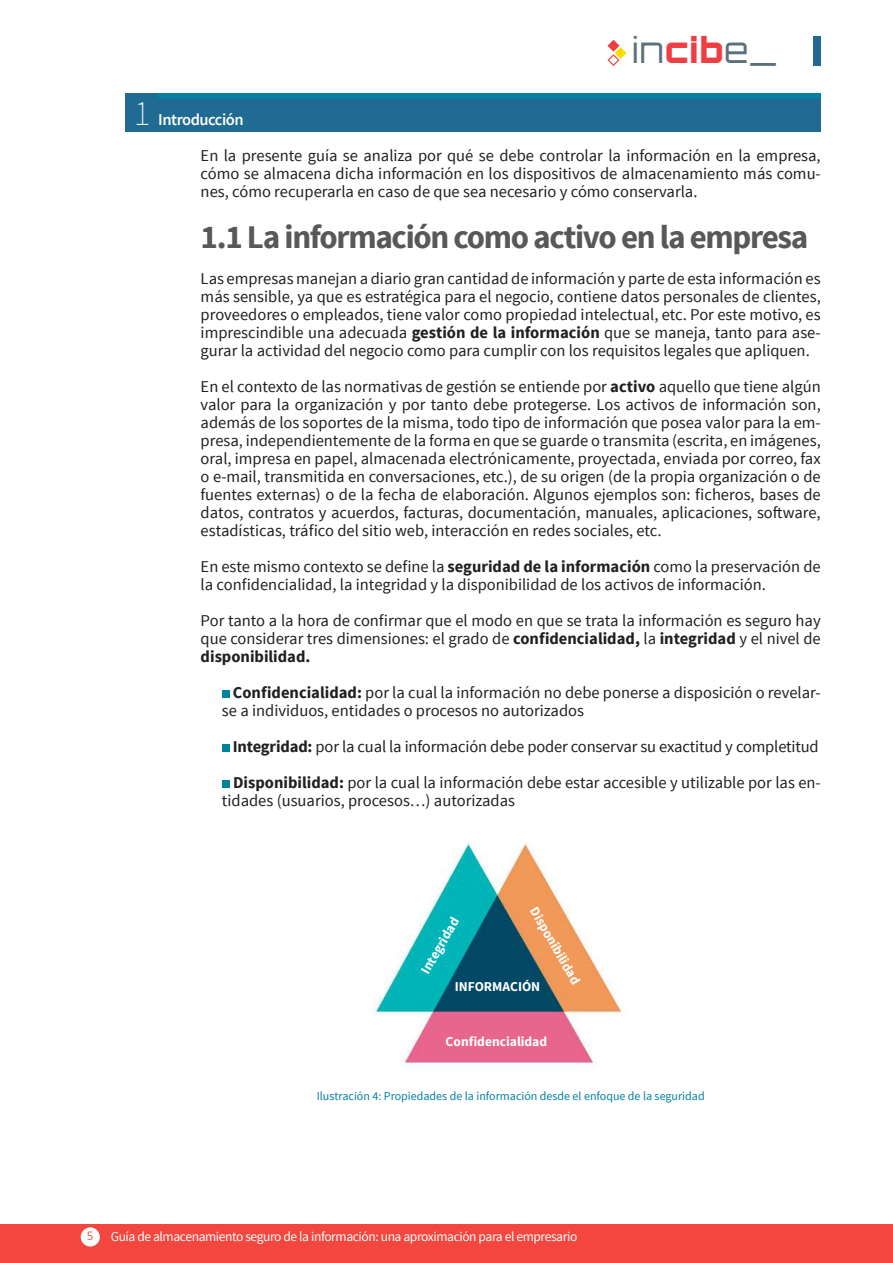
<style>
.page{position:relative;width:893px;height:1263px;background:#fff}
.page>*{position:absolute;margin:0;border:0;box-sizing:border-box;transform-origin:0 0}
.t1{font:300 35.25px "Orbitron";color:#5c707c}
.t2{font:700 33px "Source Sans Pro";letter-spacing:-.04em;color:#57585a}
.t3{font:16.5px/18px "Source Sans Pro";color:#221f1f}
.t4{font:13.5px "Source Sans Pro";letter-spacing:-.03em;color:#fff}
.t5{font:700 13.5px "Source Sans Pro";color:#fff}
.t6{font:12px "Source Sans Pro";color:#0082a3}
.t7{font:300 12px "Frutiger LT Std";color:#ed422b}
.s1{font-weight:900;color:#ef3e42}
.s2{font-weight:200;font-size:35.4px;color:#fff}
.s3{font-weight:600;color:#fff}
.s4{font-weight:700}
</style>
<div class="page">
<div style="left:125px;top:94px;width:696px;height:38px;background:#1f6b94"></div>
<hr style="left:158px;top:94px;width:663px;height:4px;background:#0082a3">
<div style="left:813px;top:36px;width:8px;height:30px;background:#1f6b94"></div>
<svg style="left:607px;top:40px;width:20px;height:26px"></svg>
<div style="left:0;top:1224px;width:893px;height:39px;background:#f3463e"></div>
<div style="left:81px;top:1227px;width:19px;height:19px;background:#fff;border-radius:50%"></div>
<img style="left:372px;top:842px;width:251px;height:223px">
<div style="left:222px;top:691px;width:8px;height:7px;background:#0082a3"></div>
<div style="left:222px;top:745px;width:8px;height:7px;background:#0082a3"></div>
<div style="left:222px;top:781px;width:8px;height:7px;background:#0082a3"></div>
<h1 class="t1" style="left:632px;top:36px;width:147px">in<span class="s1">cib</span>e_</h1>
<p class="t3" style="left:201px;top:103px;width:621px;line-height:36.2px;text-indent:-67px"><span class="s2">1</span> <span class="s3">Introducción<br></span>En la presente guía se analiza por qué se debe controlar la información en la empresa,</p>
<p class="t3" style="left:201px;top:166px;width:621px">cómo se almacena dicha información en los dispositivos de almacenamiento más comu&shy;nes, cómo recuperarla en caso de que sea necesario y cómo conservarla.</p>
<h2 class="t2" style="left:201px;top:221px;width:609px">1.1 La información como activo en la empresa</h2>
<p class="t3" style="left:201px;top:271px;width:622px;text-align:justify">Las empresas manejan a diario gran cantidad de información y parte de esta información es más sensible, ya que es estratégica para el negocio, contiene datos personales de clientes, proveedores o empleados, tiene valor como propiedad intelectual, etc. Por este motivo, es imprescindible una adecuada <span class="s4">gestión de la información</span> que se maneja, tanto para ase&shy;gurar la actividad del negocio como para cumplir con los requisitos legales que apliquen.</p>
<p class="t3" style="left:201px;top:379px;width:622px;text-align:justify">En el contexto de las normativas de gestión se entiende por <span class="s4">activo</span> aquello que tiene algún valor para la organización y por tanto debe protegerse. Los activos de información son, además de los soportes de la misma, todo tipo de información que posea valor para la em&shy;presa, independientemente de la forma en que se guarde o transmita (escrita, en imágenes, oral, impresa en papel, almacenada electrónicamente, proyectada, enviada por correo, fax o e-mail, transmitida en conversaciones, etc.), de su origen (de la propia organización o de fuentes externas) o de la fecha de elaboración. Algunos ejemplos son: ficheros, bases de datos, contratos y acuerdos, facturas, documentación, manuales, aplicaciones, software, estadísticas, tráfico del sitio web, interacción en redes sociales, etc.</p>
<p class="t3" style="left:201px;top:558px;width:621px">En este mismo contexto se define la <span class="s4">seguridad de la información</span> como la preservación de la confidencialidad, la integridad y la disponibilidad de los activos de información.</p>
<p class="t3" style="left:201px;top:612px;width:622px;text-align:justify">Por tanto a la hora de confirmar que el modo en que se trata la información es seguro hay que considerar tres dimensiones: el grado de <span class="s4">confidencialidad,</span> la <span class="s4">integridad</span> y el nivel de <span class="s4">disponibilidad.</span></p>
<p class="t3" style="left:222px;top:685px;width:600px;text-indent:11px"><span class="s4">Confidencialidad:</span> por la cual la información no debe ponerse a disposición o revelar&shy;se a individuos, entidades o procesos no autorizados</p>
<p class="t3" style="left:233px;top:730px;width:589px;line-height:36px"><span class="s4">Integridad:</span> por la cual la información debe poder conservar su exactitud y completitud<br><span class="s4">Disponibilidad:</span> por la cual la información debe estar accesible y utilizable por las en-</p>
<p class="t3" style="left:222px;top:792px;width:295px">tidades (usuarios, procesos…) autorizadas</p>
<p class="t5" style="left:419px;top:969px;width:64px;rotate:-60deg">Integridad</p>
<p class="t5" style="left:539px;top:905px;width:88px;rotate:60deg">Disponibilidad</p>
<p class="t5" style="left:455px;top:980px;width:87px">INFORMACIÓN</p>
<p class="t5" style="left:446px;top:1033px;width:103px">Confidencialidad</p>
<p class="t6" style="left:317px;top:1091px;width:389px">Ilustración 4: Propiedades de la información desde el enfoque de la seguridad</p>
<p class="t7" style="left:87px;top:1229px;width:8px">5</p>
<p class="t4" style="left:111px;top:1232px;width:468px">Guía de almacenamiento seguro de la información: una aproximación para el empresario</p>
</div>
